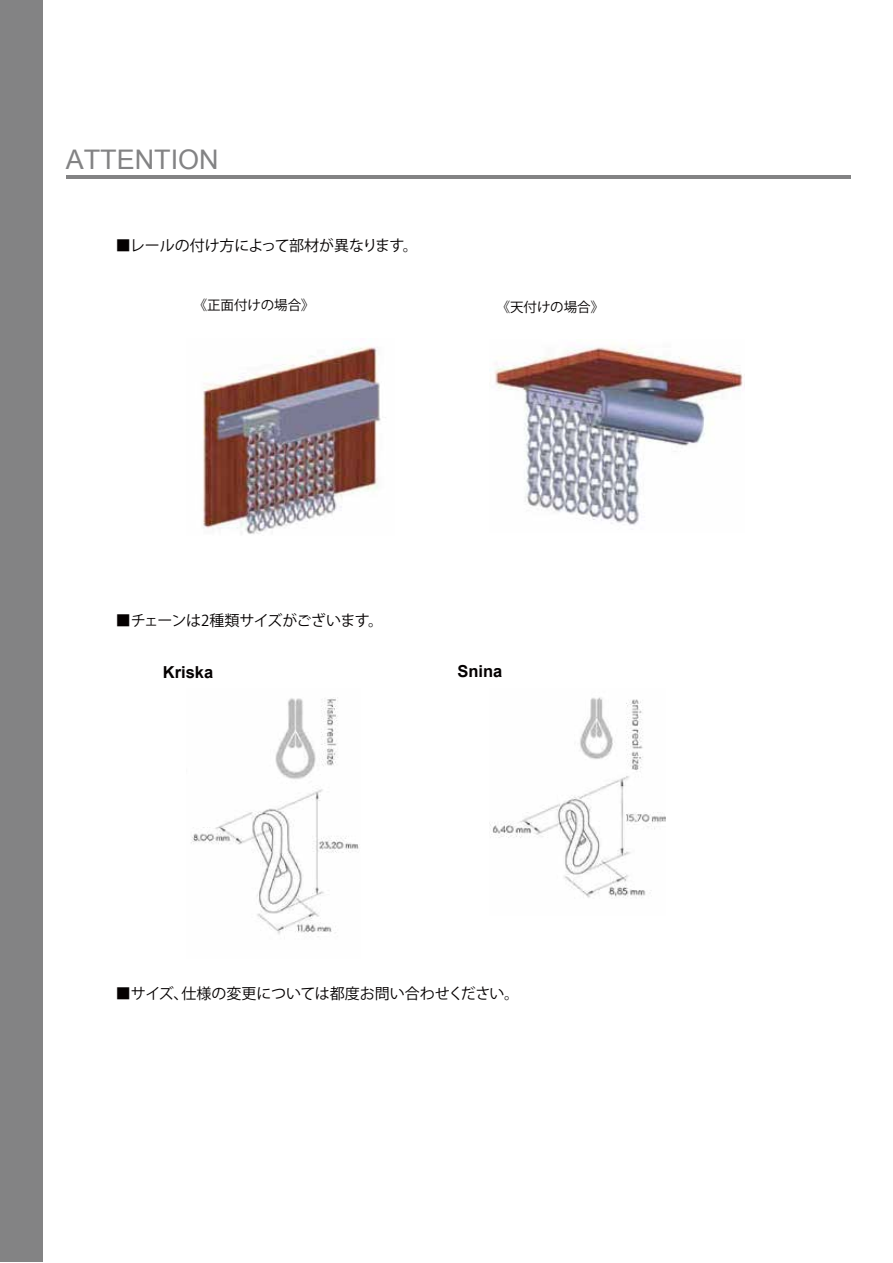
<style>
.page{position:relative;width:893px;height:1263px;background:#fff}
.page>*{position:absolute;margin:0;border:0;box-sizing:border-box;transform-origin:0 0}
.t1{font:27px "Arial";color:#838384}
.t2{font:700 16.5px "Arial";color:#040000}
.t3{font:15px "Koz Go Pro";letter-spacing:-.01em;color:#040000}
.t4{font:15px "Koz Go Pro";letter-spacing:-.035em;color:#040000}
.t5{font:13.5px "Koz Go Pro";color:#040000}
</style>
<div class="page">
<img style="left:203px;top:346px;width:183px;height:188px">
<img style="left:494px;top:344px;width:249px;height:181px">
<hr style="left:66px;top:175px;width:784px;height:3px;background:#838384">
<div style="left:0;top:0;width:43px;height:1262px;background:#838384"></div>
<img style="left:191px;top:697px;width:168px;height:240px">
<img style="left:489px;top:697px;width:176px;height:201px">
<h1 class="t1" style="left:66px;top:141px;width:155px">ATTENTION</h1>
<p class="t3" style="left:116px;top:236px;width:303px">■レールの付け方によって部材が異なります。</p>
<p class="t5" style="left:194px;top:296px;width:122px">《正面付けの場合》</p>
<p class="t5" style="left:497px;top:298px;width:109px">《天付けの場合》</p>
<p class="t4" style="left:116px;top:610px;width:269px">■チェーンは2種類サイズがございます。</p>
<p class="t2" style="left:163px;top:661px;width:52px">Kriska</p>
<p class="t2" style="left:457px;top:660px;width:46px">Snina</p>
<p class="t3" style="left:116px;top:984px;width:405px">■サイズ、仕様の変更については都度お問い合わせください。</p>
</div>
